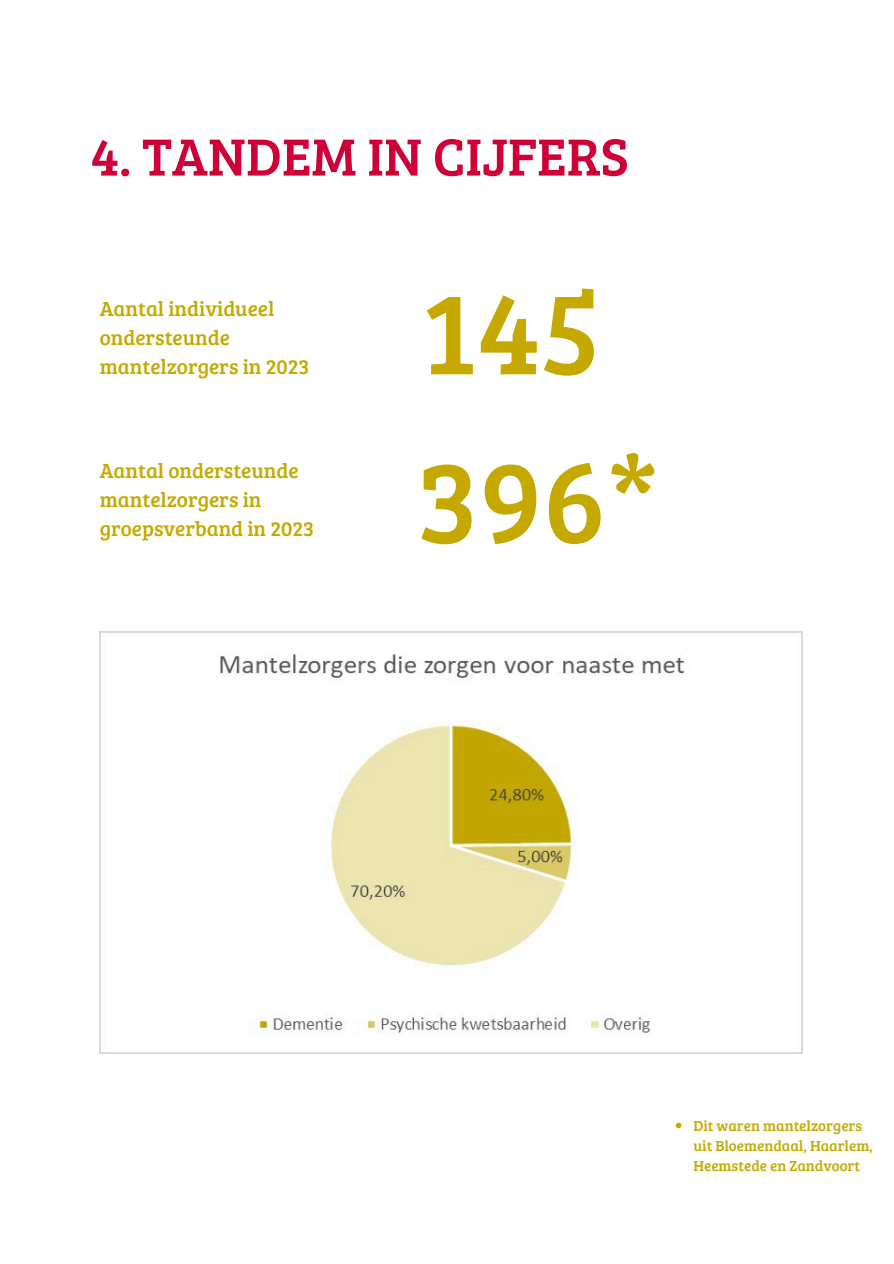
<style>
.page{position:relative;width:894px;height:1264px;background:#fff}
.page>*{position:absolute;margin:0;border:0;box-sizing:border-box;transform-origin:0 0}
.t1{font:120px "Bree Serif";color:#c5a900}
.t2{font:118.95px "Bree Serif";color:#c5a900}
.t3{font:54px "Bree Serif";color:#ce0037}
.t4{font:21px/29.2px "Bree Serif";color:#c5a900}
.t5{font:15px/20.2px "Bree Serif";color:#c5a900}
</style>
<div class="page">
<img style="left:100px;top:631px;width:702px;height:422px">
<svg style="left:675px;top:1122px;width:6px;height:6px"></svg>
<h3 class="t3" style="left:90px;top:117px;width:540px">4. TANDEM IN CIJFERS</h3>
<h1 class="t4" style="left:100px;top:292px;width:211px">Aantal individueel ondersteunde mantelzorgers in 2023</h1>
<h1 class="t1" style="left:421px;top:245px;width:181px">145</h1>
<h3 class="t4" style="left:100px;top:455px;width:216px">Aantal ondersteunde mantelzorgers in groepsverband in 2023</h3>
<p class="t2" style="left:416px;top:414px;width:244px">396*</p>
<p class="t5" style="left:693px;top:1114px;width:181px">Dit waren mantelzorgers uit Bloemendaal, Haarlem,<br>Heemstede en Zandvoort</p>
</div>
